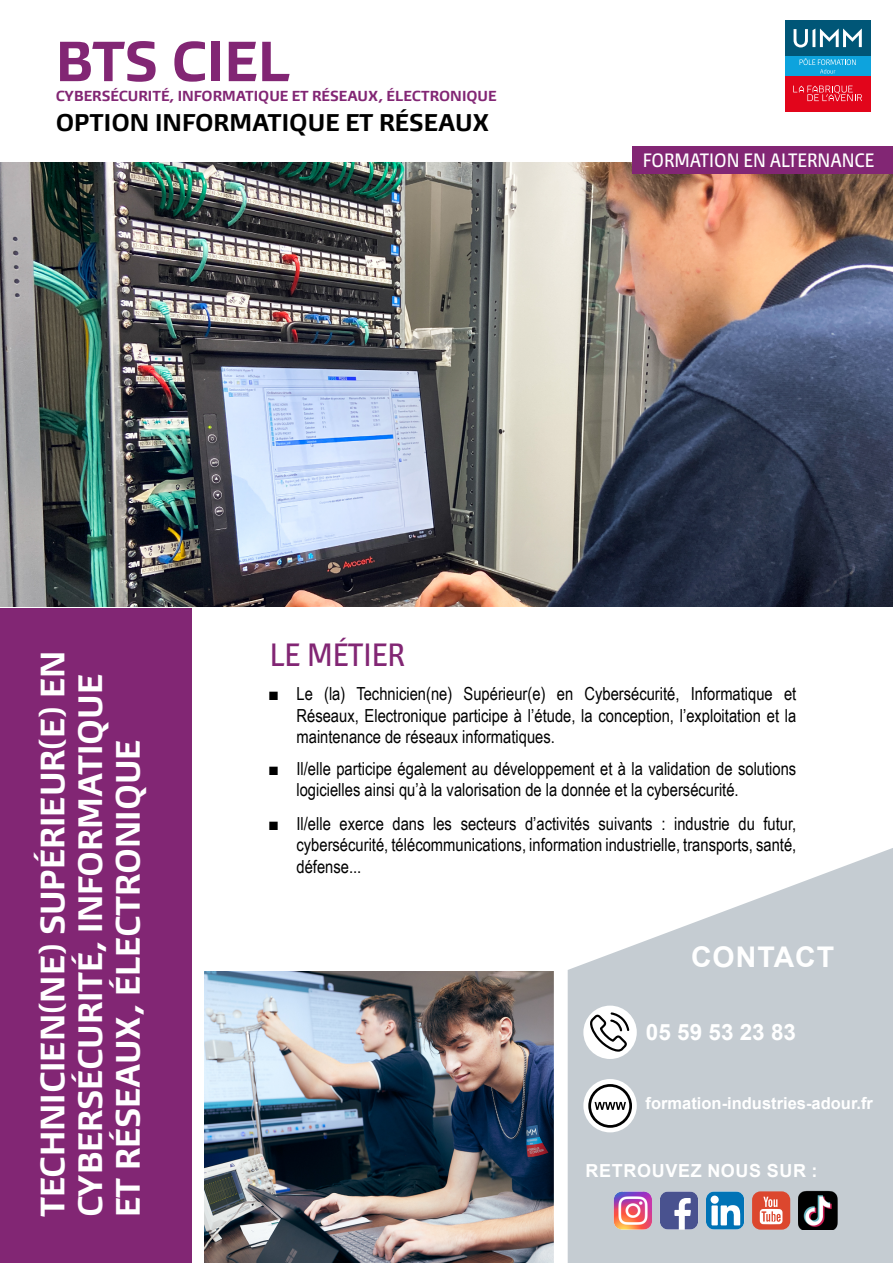
<style>
.page{position:relative;width:893px;height:1263px;background:#fff}
.page>*{position:absolute;margin:0;border:0;box-sizing:border-box;transform-origin:0 0}
.t1{font:700 52.5px "Burlingame Pro";color:#822674}
.t2{font:700 31.5px/37.8px "Burlingame Pro";color:#fff}
.t3{font:500 condensed 30px "Burlingame Pro";color:#822674}
.t4{font:700 28.5px "Arial";letter-spacing:.035em;color:#fff}
.t5{font:700 22.5px "Burlingame Pro";color:#000}
.t6{font:700 22.5px "Arial";color:#fff}
.t7{font:18px/21.6px "Arial Narrow";color:#000;text-align:justify}
.t8{font:500 condensed 18px "Burlingame Pro";color:#fff}
.t9{font:700 18px "Arial";letter-spacing:.035em;color:#fff}
.t10{font:700 16.5px "Arial";color:#fff}
.t11{font:700 13.5px "Burlingame Pro";color:#822674}
</style>
<div class="page">
<img style="left:204px;top:972px;width:350px;height:291px">
<img style="left:0;top:162px;width:893px;height:445px">
<div style="left:0;top:608px;width:191px;height:655px;background:#822674"></div>
<div style="left:632px;top:146px;width:261px;height:27px;background:#822674"></div>
<div style="left:785px;top:20px;width:85px;height:36px;background:#005677"></div>
<svg style="left:793px;top:29px;width:69px;height:18px"></svg>
<div style="left:785px;top:75px;width:85px;height:36px;background:#e2051b"></div>
<svg style="left:793px;top:85px;width:69px;height:16px"></svg>
<div style="left:785px;top:56px;width:85px;height:19px;background:#0da3dd"></div>
<svg style="left:799px;top:58px;width:57px;height:16px"></svg>
<svg style="left:568px;top:848px;width:325px;height:415px;fill:#c5ccd2"></svg>
<div style="left:583px;top:1005px;width:54px;height:54px;background:#fff;border-radius:50%"></div>
<svg style="left:590px;top:1012px;width:39px;height:40px"></svg>
<div style="left:583px;top:1079px;width:54px;height:53px;background:#fff;border-radius:50%"></div>
<svg style="left:588px;top:1084px;width:44px;height:44px"></svg>
<svg style="left:660px;top:1191px;width:38px;height:38px"></svg>
<svg style="left:706px;top:1191px;width:38px;height:38px"></svg>
<svg style="left:752px;top:1191px;width:38px;height:38px"></svg>
<img style="left:614px;top:1191px;width:38px;height:38px">
<img style="left:798px;top:1189px;width:40px;height:40px">
<h1 class="t1" style="left:56px;top:28px;width:236px">BTS CIEL</h1>
<p class="t11" style="left:56px;top:87px;width:443px">CYBERSÉCURITÉ, INFORMATIQUE ET RÉSEAUX, ÉLECTRONIQUE</p>
<p class="t5" style="left:56px;top:108px;width:435px">OPTION INFORMATIQUE ET RÉSEAUX</p>
<p class="t8" style="left:643px;top:149px;width:233px">FORMATION EN ALTERNANCE</p>
<h2 class="t2" style="left:34px;top:1217px;width:568px;rotate:-90deg">TECHNICIEN(NE) SUPÉRIEUR(E) EN<br>CYBERSÉCURITÉ, INFORMATIQUE<br>ET RÉSEAUX, ÉLECTRONIQUE</h2>
<h3 class="t3" style="left:270px;top:636px;width:137px">LE MÉTIER</h3>
<p class="t7" style="left:296px;top:682px;width:501px;text-indent:-27px">■ Le (la) Technicien(ne) Supérieur(e) en Cybersécurité, Informatique et Réseaux, Electronique participe à l’étude, la conception, l’exploitation et la maintenance de réseaux informatiques.</p>
<p class="t7" style="left:296px;top:757px;width:501px;text-indent:-27px">■ Il/elle participe également au développement et à la validation de solutions logicielles ainsi qu’à la valorisation de la donnée et la cybersécurité.</p>
<p class="t7" style="left:296px;top:812px;width:501px;text-indent:-27px">■ Il/elle exerce dans les secteurs d’activités suivants : industrie du futur, cybersécurité, télécommunications, information industrielle, transports, santé, défense...</p>
<h3 class="t4" style="left:691px;top:937px;width:145px">CONTACT</h3>
<p class="t6" style="left:646px;top:1016px;width:152px">05 59 53 23 83</p>
<p class="t10" style="left:646px;top:1092px;width:229px">formation-industries-adour.fr</p>
<p class="t9" style="left:586px;top:1158px;width:233px">RETROUVEZ NOUS SUR :</p>
</div>
